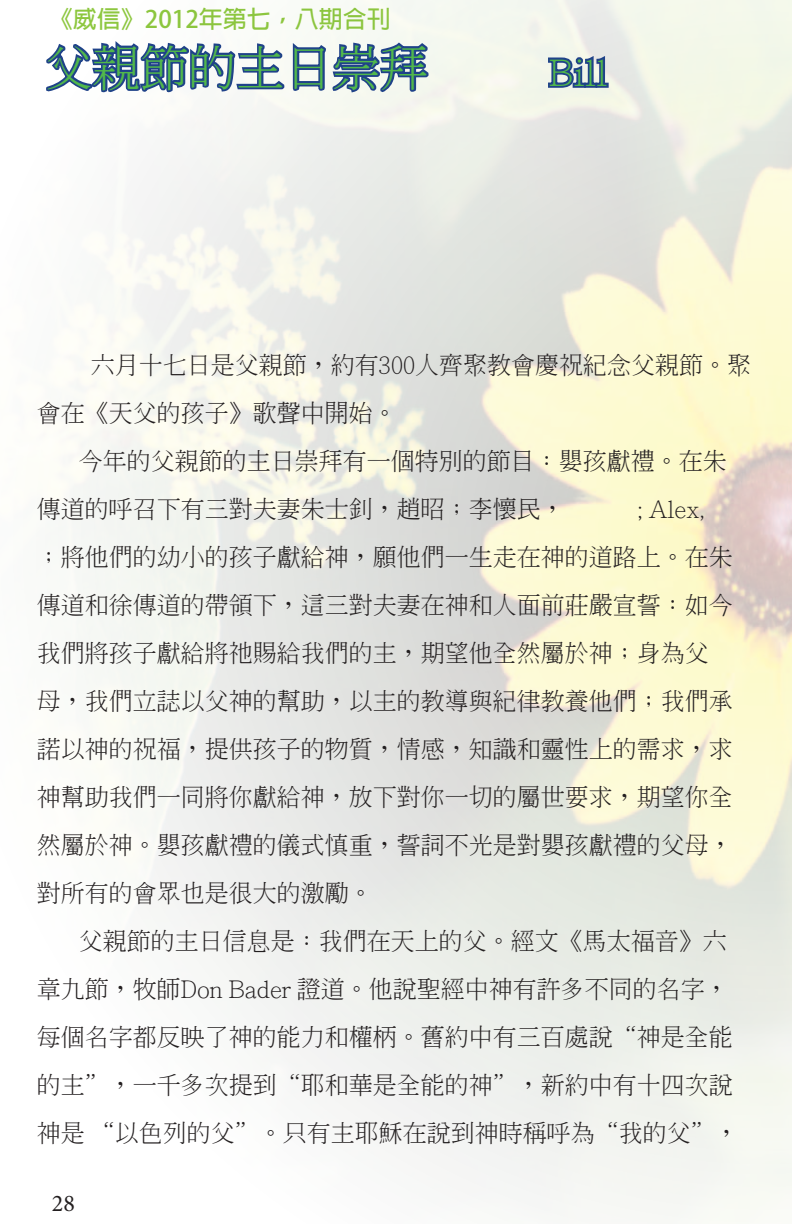
<style>
.page{position:relative;width:792px;height:1224px;background:#fff}
.page>*{position:absolute;margin:0;border:0;box-sizing:border-box;transform-origin:0 0}
.t1{font:300 48px "Adobe Ming Std";color:#51b84b}
.t2{font:300 36px "Adobe Ming Std";color:#51b84b}
.t3{font:300 24px/48px "Adobe Ming Std";color:#231f20}
.t4{font:700 24px "Adobe Fan Heiti Std";color:#8dc73f}
.t5{font:24px "Minion Pro";color:#231f20}
</style>
<div class="page">
<svg style="left:46px;top:37px;width:385px;height:76px"></svg>
<svg style="left:546px;top:52px;width:65px;height:38px;background:#8c9ebb"></svg>
<p class="t4" style="left:49px;top:5px;width:343px">《威信》2012年第七，八期合刊</p>
<h1 class="t1" style="left:45px;top:42px;width:386px">父親節的主日崇拜</h1>
<h2 class="t2" style="left:549px;top:53px;width:60px">Bill</h2>
<p class="t3" style="left:37px;top:341px;width:716px;text-indent:54px">六月十七日是父親節，約有300人齊聚教會慶祝紀念父親節。聚會在《天父的孩子》歌聲中開始。</p>
<p class="t3" style="left:37px;top:437px;width:692px;text-indent:42px">今年的父親節的主日崇拜有一個特別的節目：嬰孩獻禮。在朱傳道的呼召下有三對夫妻朱士釗，趙昭；李懷民，</p>
<p class="t3" style="left:37px;top:485px;width:697px;text-indent:600px">; Alex,；將他們的幼小的孩子獻給神，願他們一生走在神的道路上。在朱傳道和徐傳道的帶領下，這三對夫妻在神和人面前莊嚴宣誓：如今我們將孩子獻給將祂賜給我們的主，期望他全然屬於神；身為父母，我們立誌以父神的幫助，以主的教導與紀律教養他們；我們承諾以神的祝福，提供孩子的物質，情感，知識和靈性上的需求，求神幫助我們一同將你獻給神，放下對你一切的屬世要求，期望你全然屬於神。嬰孩獻禮的儀式慎重，誓詞不光是對嬰孩獻禮的父母，對所有的會眾也是很大的激勵。</p>
<p class="t3" style="left:37px;top:917px;width:704px;text-indent:42px">父親節的主日信息是：我們在天上的父。經文《馬太福音》六章九節，牧師Don Bader 證道。他說聖經中神有許多不同的名字，每個名字都反映了神的能力和權柄。舊約中有三百處說“神是全能的主”，一千多次提到“耶和華是全能的神”，新約中有十四次說神是 “以色列的父”。只有主耶穌在說到神時稱呼為“我的父”，</p>
<p class="t5" style="left:52px;top:1187px;width:25px">28</p>
</div>
